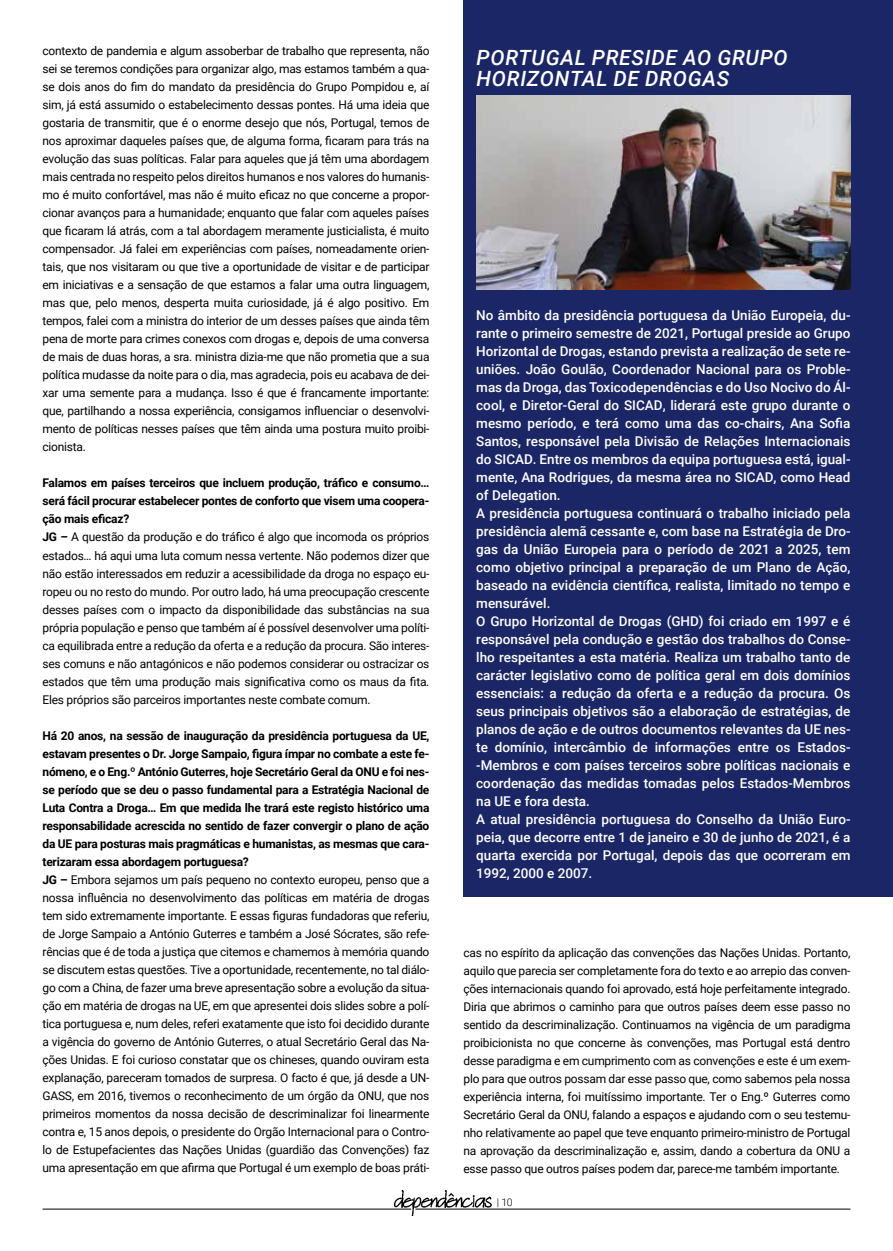
<style>
.page{position:relative;width:893px;height:1251px;background:#fff}
.page>*{position:absolute;margin:0;border:0;box-sizing:border-box;transform-origin:0 0}
.t1{font:italic 500 21px/21px "Roboto";letter-spacing:.035em;color:#fff}
.t2{font:500 13.5px/18px "Roboto";color:#fff}
.t3{font:12px/18px "Roboto";letter-spacing:-.02em;color:#000;text-align:justify}
.t4{font:300 10.5px "Roboto";color:#000}
.s1{font-weight:700}
</style>
<div class="page">
<img style="left:387px;top:1190px;width:110px;height:25px">
<hr style="left:43px;top:1208px;width:368px;height:1px;background:#000">
<hr style="left:415px;top:1208px;width:435px;height:1px;background:#000">
<div style="left:463px;top:0;width:430px;height:896px;background:#1b2666"></div>
<img style="left:476px;top:96px;width:374px;height:193px">
<p class="t3" style="left:43px;top:41px;width:388px">contexto de pandemia e algum assoberbar de trabalho que representa, não sei se teremos condições para organizar algo, mas estamos também a qua&shy;se dois anos do fim do mandato da presidência do Grupo Pompidou e, aí sim, já está assumido o estabelecimento dessas pontes. Há uma ideia que gostaria de transmitir, que é o enorme desejo que nós, Portugal, temos de nos aproximar daqueles países que, de alguma forma, ficaram para trás na evolução das suas políticas. Falar para aqueles que já têm uma abordagem mais centrada no respeito pelos direitos humanos e nos valores do humanis&shy;mo é muito confortável, mas não é muito eficaz no que concerne a propor&shy;cionar avanços para a humanidade; enquanto que falar com aqueles países que ficaram lá atrás, com a tal abordagem meramente justicialista, é muito compensador. Já falei em experiências com países, nomeadamente orien&shy;tais, que nos visitaram ou que tive a oportunidade de visitar e de participar em iniciativas e a sensação de que estamos a falar uma outra linguagem, mas que, pelo menos, desperta muita curiosidade, já é algo positivo. Em tempos, falei com a ministra do interior de um desses países que ainda têm pena de morte para crimes conexos com drogas e, depois de uma conversa de mais de duas horas, a sra. ministra dizia-me que não prometia que a sua política mudasse da noite para o dia, mas agradecia, pois eu acabava de dei&shy;xar uma semente para a mudança. Isso é que é francamente importante: que, partilhando a nossa experiência, consigamos influenciar o desenvolvi&shy;mento de políticas nesses países que têm ainda uma postura muito proibi&shy;cionista.</p>
<p class="t3" style="left:43px;top:473px;width:389px;text-align:left"><span class="s1">Falamos em países terceiros que incluem produção, tráfico e consumo… será fácil procurar estabelecer pontes de conforto que visem uma coopera&shy;ção mais eficaz?<br>JG –</span> A questão da produção e do tráfico é algo que incomoda os próprios estados… há aqui uma luta comum nessa vertente. Não podemos dizer que não estão interessados em reduzir a acessibilidade da droga no espaço eu&shy;ropeu ou no resto do mundo. Por outro lado, há uma preocupação crescente desses países com o impacto da disponibilidade das substâncias na sua própria população e penso que também aí é possível desenvolver uma políti&shy;ca equilibrada entre a redução da oferta e a redução da procura. São interes&shy;ses comuns e não antagónicos e não podemos considerar ou ostracizar os estados que têm uma produção mais significativa como os maus da fita.<br>Eles próprios são parceiros importantes neste combate comum.</p>
<p class="t3" style="left:43px;top:725px;width:388px;text-align:left"><span class="s1">Há 20 anos, na sessão de inauguração da presidência portuguesa da UE, estavam presentes o Dr. Jorge Sampaio, figura ímpar no combate a este fe&shy;nómeno, e o Eng.º António Guterres, hoje Secretário Geral da ONU e foi nes&shy;se período que se deu o passo fundamental para a Estratégia Nacional de Luta Contra a Droga… Em que medida lhe trará este registo histórico uma responsabilidade acrescida no sentido de fazer convergir o plano de ação da UE para posturas mais pragmáticas e humanistas, as mesmas que cara&shy;terizaram essa abordagem portuguesa?<br>JG –</span> Embora sejamos um país pequeno no contexto europeu, penso que a nossa influência no desenvolvimento das políticas em matéria de drogas tem sido extremamente importante. E essas figuras fundadoras que referiu, de Jorge Sampaio a António Guterres e também a José Sócrates, são refe&shy;rências que é de toda a justiça que citemos e chamemos à memória quando se discutem estas questões. Tive a oportunidade, recentemente, no tal diálo&shy;go com a China, de fazer uma breve apresentação sobre a evolução da situa&shy;ção em matéria de drogas na UE, em que apresentei dois slides sobre a polí&shy;tica portuguesa e, num deles, referi exatamente que isto foi decidido durante a vigência do governo de António Guterres, o atual Secretário Geral das Na&shy;ções Unidas. E foi curioso constatar que os chineses, quando ouviram esta explanação, pareceram tomados de surpresa. O facto é que, já desde a UN-GASS, em 2016, tivemos o reconhecimento de um órgão da ONU, que nos primeiros momentos da nossa decisão de descriminalizar foi linearmente contra e, 15 anos depois, o presidente do Orgão Internacional para o Contro&shy;lo de Estupefacientes das Nações Unidas (guardião das Convenções) faz uma apresentação em que afirma que Portugal é um exemplo de boas práti-</p>
<h1 class="t1" style="left:477px;top:46px;width:313px">PORTUGAL PRESIDE AO GRUPO<br>HORIZONTAL DE DROGAS</h1>
<p class="t2" style="left:476px;top:305px;width:376px">No âmbito da presidência portuguesa da União Europeia, du&shy;rante o primeiro semestre de 2021, Portugal preside ao Grupo Horizontal de Drogas, estando prevista a realização de sete re&shy;uniões. João Goulão, Coordenador Nacional para os Proble&shy;mas da Droga, das Toxicodependências e do Uso Nocivo do Ál&shy;cool, e Diretor-Geral do SICAD, liderará este grupo durante o mesmo período, e terá como uma das co-chairs, Ana Sofia Santos, responsável pela Divisão de Relações Internacionais do SICAD. Entre os membros da equipa portuguesa está, igual&shy;mente, Ana Rodrigues, da mesma área no SICAD, como Head of Delegation.<br>A presidência portuguesa continuará o trabalho iniciado pela presidência alemã cessante e, com base na Estratégia de Dro&shy;gas da União Europeia para o período de 2021 a 2025, tem como objetivo principal a preparação de um Plano de Ação, baseado na evidência científica, realista, limitado no tempo e mensurável.<br>O Grupo Horizontal de Drogas (GHD) foi criado em 1997 e é responsável pela condução e gestão dos trabalhos do Conse&shy;lho respeitantes a esta matéria. Realiza um trabalho tanto de carácter legislativo como de política geral em dois domínios essenciais: a redução da oferta e a redução da procura. Os seus principais objetivos são a elaboração de estratégias, de planos de ação e de outros documentos relevantes da UE nes&shy;te domínio, intercâmbio de informações entre os Estados--Membros e com países terceiros sobre políticas nacionais e coordenação das medidas tomadas pelos Estados-Membros na UE e fora desta.<br>A atual presidência portuguesa do Conselho da União Euro&shy;peia, que decorre entre 1 de janeiro e 30 de junho de 2021, é a quarta exercida por Portugal, depois das que ocorreram em 1992, 2000 e 2007.</p>
<p class="t3" style="left:463px;top:942px;width:388px">cas no espírito da aplicação das convenções das Nações Unidas. Portanto, aquilo que parecia ser completamente fora do texto e ao arrepio das conven&shy;ções internacionais quando foi aprovado, está hoje perfeitamente integrado.<br>Diria que abrimos o caminho para que outros países deem esse passo no sentido da descriminalização. Continuamos na vigência de um paradigma proibicionista no que concerne às convenções, mas Portugal está dentro desse paradigma e em cumprimento com as convenções e este é um exem&shy;plo para que outros possam dar esse passo que, como sabemos pela nossa experiência interna, foi muitíssimo importante. Ter o Eng.º Guterres como Secretário Geral da ONU, falando a espaços e ajudando com o seu testemu&shy;nho relativamente ao papel que teve enquanto primeiro-ministro de Portugal na aprovação da descriminalização e, assim, dando a cobertura da ONU a esse passo que outros países podem dar, parece-me também importante.</p>
<p class="t4" style="left:497px;top:1194px;width:17px">| 10</p>
</div>
